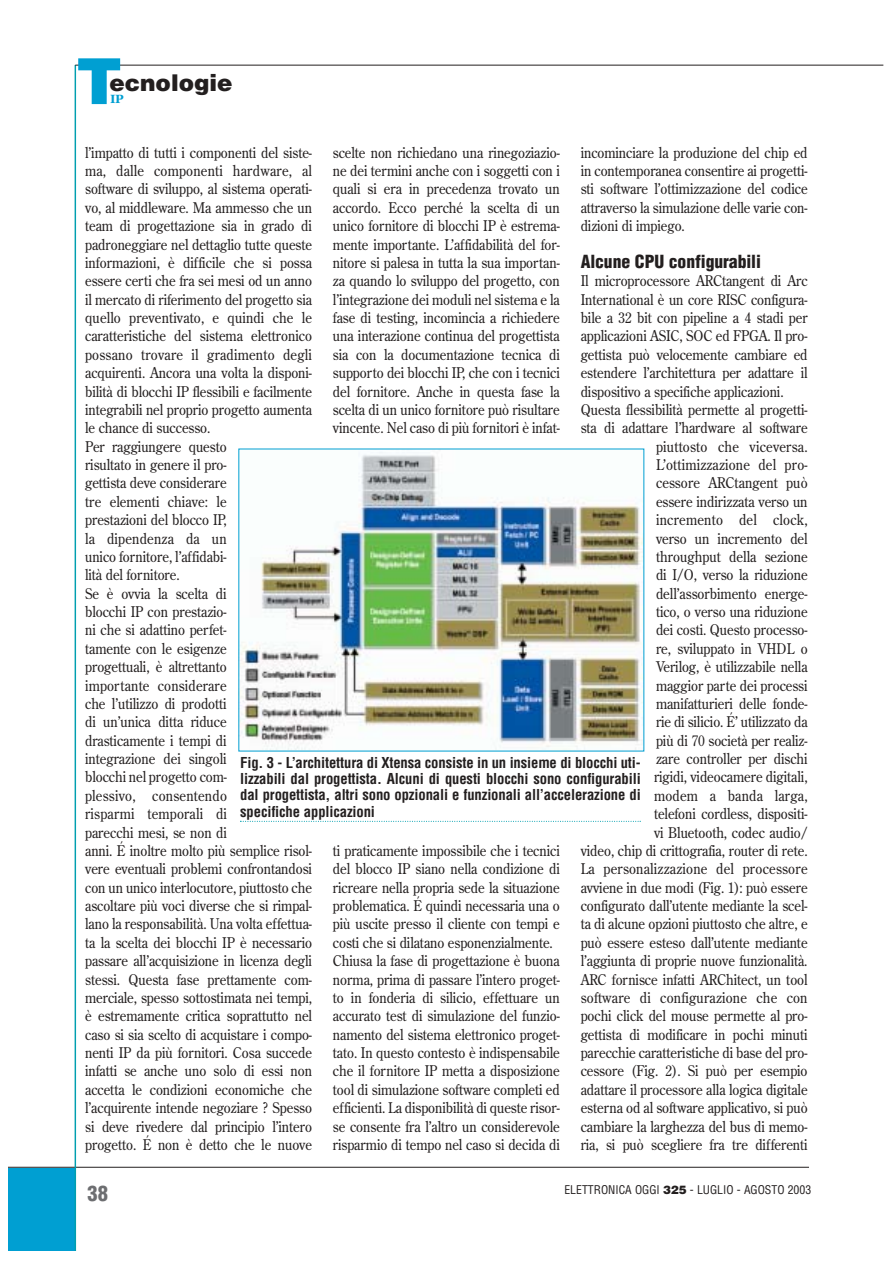
<style>
.page{position:relative;width:893px;height:1263px;background:#fff}
.page>*{position:absolute;margin:0;border:0;box-sizing:border-box;transform-origin:0 0}
.t1{font:900 63.45px "Helvetica";color:#009fd2}
.t2{font:900 23.1px "Helvetica";color:#231f1f}
.t3{font:900 condensed 20.55px "Helvetica";color:#6d6e71}
.t4{font:900 condensed 17.7px "Helvetica";letter-spacing:-.005em;color:#231f1f}
.t5{font:14.7px/18.3px "Century Old Style";letter-spacing:-.005em;color:#231f1f;scale:.9 1}
.t6{font:700 condensed 14.7px/16.2px "Helvetica";letter-spacing:-.01em;color:#231f1f;text-align:justify}
.t7{font:14.7px "Century Old Style";letter-spacing:.015em;color:#231f1f;scale:.9 1}
.t8{font:700 13.2px "Garamond";color:#009fd2}
.t9{font:condensed 11.7px "Helvetica";color:#231f1f}
.s1{font-weight:900;font-stretch:normal}
</style>
<div class="page">
<div style="left:9px;top:1168px;width:67px;height:82px;background:#009fd2"></div>
<hr style="left:9px;top:1167px;width:800px;height:1px;background:#231f1f">
<hr style="left:75px;top:65px;width:1px;height:1185px;background:#009faf">
<hr style="left:75px;top:65px;width:808px;height:1px;background:#231f1f">
<img style="left:240px;top:452px;width:402px;height:297px">
<svg style="left:240px;top:821px;width:400px;height:1px"></svg>
<h1 class="t1" style="left:76px;top:58px;width:47px">T</h1>
<h2 class="t2" style="left:109px;top:74px;width:125px">ecnologie</h2>
<p class="t8" style="left:111px;top:94px;width:14px">IP</p>
<p class="t5" style="left:85px;top:144px;width:254px">l’impatto di tutti i componenti del siste&shy;ma, dalle componenti hardware, al software di sviluppo, al sistema operati&shy;vo, al middleware. Ma ammesso che un team di progettazione sia in grado di padroneggiare nel dettaglio tutte queste informazioni, è difficile che si possa essere certi che fra sei mesi od un anno il mercato di riferimento del progetto sia quello preventivato, e quindi che le caratteristiche del sistema elettronico possano trovare il gradimento degli acquirenti. Ancora una volta la disponi&shy;bilità di blocchi IP flessibili e facilmente integrabili nel proprio progetto aumenta le chance di successo.<br>Per raggiungere questo<br>risultato in genere il pro-<br>gettista deve considerare<br>tre elementi chiave: le<br>prestazioni del blocco IP,<br>la dipendenza da un<br>unico fornitore, l’affidabi-<br>lità del fornitore.<br>Se è ovvia la scelta di<br>blocchi IP con prestazio-<br>ni che si adattino perfet-<br>tamente con le esigenze<br>progettuali, è altrettanto<br>importante considerare<br>che l’utilizzo di prodotti<br>di un’unica ditta riduce<br>drasticamente i tempi di<br>integrazione dei singoli<br>blocchi nel progetto com-<br>plessivo, consentendo<br>risparmi temporali di<br>parecchi mesi, se non di<br>anni. É inoltre molto più semplice risol&shy;vere eventuali problemi confrontandosi con un unico interlocutore, piuttosto che ascoltare più voci diverse che si rimpal&shy;lano la responsabilità. Una volta effettua&shy;ta la scelta dei blocchi IP è necessario passare all’acquisizione in licenza degli stessi. Questa fase prettamente com&shy;merciale, spesso sottostimata nei tempi, è estremamente critica soprattutto nel caso si sia scelto di acquistare i compo&shy;nenti IP da più fornitori. Cosa succede infatti se anche uno solo di essi non accetta le condizioni economiche che l’acquirente intende negoziare ? Spesso si deve rivedere dal principio l’intero progetto. É non è detto che le nuove</p>
<p class="t5" style="left:333px;top:144px;width:254px;text-align:justify">scelte non richiedano una rinegoziazio&shy;ne dei termini anche con i soggetti con i quali si era in precedenza trovato un accordo. Ecco perché la scelta di un unico fornitore di blocchi IP è estrema&shy;mente importante. L’affidabilità del for&shy;nitore si palesa in tutta la sua importan&shy;za quando lo sviluppo del progetto, con l’integrazione dei moduli nel sistema e la fase di testing, incomincia a richiedere una interazione continua del progettista sia con la documentazione tecnica di supporto dei blocchi IP, che con i tecnici del fornitore. Anche in questa fase la scelta di un unico fornitore può risultare vincente. Nel caso di più fornitori è infat-</p>
<p class="t5" style="left:580px;top:144px;width:254px;text-align:justify">incominciare la produzione del chip ed in contemporanea consentire ai progetti&shy;sti software l’ottimizzazione del codice attraverso la simulazione delle varie con&shy;dizioni di impiego.</p>
<p class="t4" style="left:580px;top:255px;width:182px">Alcune CPU configurabili</p>
<p class="t5" style="left:580px;top:273px;width:254px">Il microprocessore ARCtangent di Arc</p>
<p class="t5" style="left:580px;top:291px;width:254px">International è un core RISC configura-</p>
<p class="t5" style="left:580px;top:310px;width:253px">bile a 32 bit con pipeline a 4 stadi per</p>
<p class="t5" style="left:580px;top:328px;width:254px">applicazioni ASIC, SOC ed FPGA. Il pro-</p>
<p class="t5" style="left:580px;top:346px;width:254px">gettista può velocemente cambiare ed</p>
<p class="t5" style="left:580px;top:365px;width:254px">estendere l’architettura per adattare il</p>
<p class="t5" style="left:580px;top:383px;width:227px">dispositivo a specifiche applicazioni.</p>
<p class="t5" style="left:580px;top:401px;width:254px">Questa flessibilità permette al progetti-</p>
<p class="t5" style="left:580px;top:420px;width:254px">sta di adattare l’hardware al software</p>
<p class="t7" style="left:656px;top:440px;width:170px">piuttosto che viceversa.</p>
<p class="t7" style="left:656px;top:459px;width:170px">L’ottimizzazione del pro-</p>
<p class="t5" style="left:656px;top:475px;width:170px">cessore ARCtangent può</p>
<p class="t5" style="left:656px;top:493px;width:170px">essere indirizzata verso un</p>
<p class="t7" style="left:656px;top:514px;width:170px">incremento del clock,</p>
<p class="t5" style="left:656px;top:530px;width:170px">verso un incremento del</p>
<p class="t5" style="left:656px;top:548px;width:170px">throughput della sezione</p>
<p class="t5" style="left:656px;top:567px;width:170px">di I/O, verso la riduzione</p>
<p class="t5" style="left:656px;top:585px;width:170px">dell’assorbimento energe-</p>
<p class="t5" style="left:656px;top:604px;width:170px">tico, o verso una riduzione</p>
<p class="t5" style="left:656px;top:622px;width:170px">dei costi. Questo processo-</p>
<p class="t5" style="left:656px;top:640px;width:170px">re, sviluppato in VHDL o</p>
<p class="t5" style="left:656px;top:659px;width:170px">Verilog, è utilizzabile nella</p>
<p class="t5" style="left:656px;top:677px;width:170px">maggior parte dei processi</p>
<p class="t5" style="left:656px;top:695px;width:170px">manifatturieri delle fonde-</p>
<p class="t5" style="left:656px;top:714px;width:170px">rie di silicio. É’ utilizzato da</p>
<p class="t5" style="left:656px;top:732px;width:170px">più di 70 società per realiz-</p>
<p class="t5" style="left:656px;top:751px;width:170px">zare controller per dischi</p>
<p class="t5" style="left:654px;top:769px;width:172px">rigidi, videocamere digitali,</p>
<p class="t7" style="left:654px;top:789px;width:172px">modem a banda larga,</p>
<p class="t5" style="left:654px;top:806px;width:172px">telefoni cordless, dispositi-</p>
<p class="t5" style="left:654px;top:824px;width:172px">vi Bluetooth, codec audio/</p>
<p class="t5" style="left:580px;top:842px;width:254px">video, chip di crittografia, router di rete.</p>
<p class="t7" style="left:580px;top:863px;width:254px">La personalizzazione del processore</p>
<p class="t5" style="left:580px;top:879px;width:253px">avviene in due modi (Fig. 1): può essere</p>
<p class="t5" style="left:580px;top:898px;width:253px">configurato dall’utente mediante la scel-</p>
<p class="t5" style="left:580px;top:916px;width:254px">ta di alcune opzioni piuttosto che altre, e</p>
<p class="t5" style="left:580px;top:934px;width:253px">può essere esteso dall’utente mediante</p>
<p class="t5" style="left:580px;top:953px;width:254px">l’aggiunta di proprie nuove funzionalità.</p>
<p class="t5" style="left:580px;top:971px;width:254px">ARC fornisce infatti ARChitect, un tool</p>
<p class="t7" style="left:580px;top:992px;width:254px">software di configurazione che con</p>
<p class="t5" style="left:580px;top:1008px;width:254px">pochi click del mouse permette al pro-</p>
<p class="t5" style="left:580px;top:1026px;width:254px">gettista di modificare in pochi minuti</p>
<p class="t5" style="left:580px;top:1045px;width:254px">parecchie caratteristiche di base del pro-</p>
<p class="t5" style="left:580px;top:1063px;width:253px">cessore (Fig. 2). Si può per esempio</p>
<p class="t5" style="left:580px;top:1081px;width:254px">adattare il processore alla logica digitale</p>
<p class="t5" style="left:580px;top:1100px;width:254px">esterna od al software applicativo, si può</p>
<p class="t5" style="left:580px;top:1118px;width:254px">cambiare la larghezza del bus di memo-</p>
<p class="t5" style="left:580px;top:1136px;width:254px">ria, si può scegliere fra tre differenti</p>
<p class="t6" style="left:240px;top:756px;width:402px">Fig. 3 - L’architettura di Xtensa consiste in un insieme di blocchi uti&shy;lizzabili dal progettista. Alcuni di questi blocchi sono configurabili dal progettista, altri sono opzionali e funzionali all’accelerazione di specifiche applicazioni</p>
<p class="t5" style="left:333px;top:842px;width:254px">ti praticamente impossibile che i tecnici del blocco IP siano nella condizione di ricreare nella propria sede la situazione problematica. É quindi necessaria una o più uscite presso il cliente con tempi e costi che si dilatano esponenzialmente.<br>Chiusa la fase di progettazione è buona norma, prima di passare l’intero proget&shy;to in fonderia di silicio, effettuare un accurato test di simulazione del funzio&shy;namento del sistema elettronico proget&shy;tato. In questo contesto è indispensabile che il fornitore IP metta a disposizione tool di simulazione software completi ed efficienti. La disponibilità di queste risor&shy;se consente fra l’altro un considerevole risparmio di tempo nel caso si decida di</p>
<h3 class="t3" style="left:87px;top:1185px;width:22px">38</h3>
<p class="t9" style="left:564px;top:1186px;width:248px">ELETTRONICA OGGI <span class="s1">325</span> - LUGLIO - AGOSTO 2003</p>
</div>
